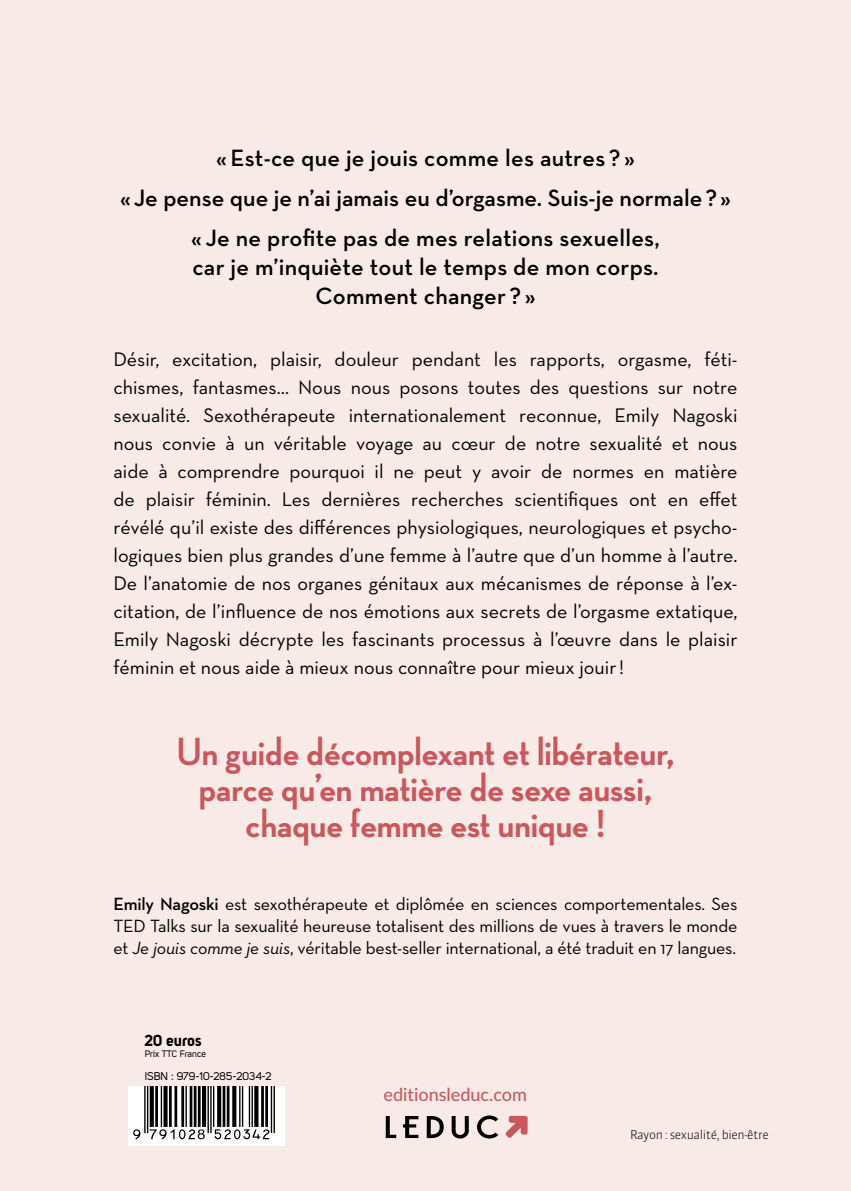
<style>
.page{position:relative;width:851px;height:1191px;background:#fff}
.page>*{position:absolute;margin:0;border:0;box-sizing:border-box;transform-origin:0 0}
.t1{font:700 40px/36px "Neutra Disp";color:#cb565b;text-align:center}
.t2{font:600 24px/40.2px "Neutraface Text";letter-spacing:.01em;color:#000;text-align:center}
.t3{font:20px/28px "Neutraface Text";color:#000;text-align:justify}
.t4{font:18px/22px "Neutraface Text";letter-spacing:-.01em;color:#000;text-align:justify}
.t5{font:500 18px "Lato";color:#cb565b}
.t6{font:15.8px "Uni Sans Bold";color:#000}
.t7{font:300 12px "Sanuk";letter-spacing:-.03em;color:#000}
.t8{font:11.2px "Uni Sans Regular";color:#000}
.t9{font:9.2px "Uni Sans Regular";color:#000}
.s1{font-weight:600}
.s2{font-style:italic}
</style>
<div class="page">
<div style="left:0;top:0;width:850px;height:1191px;background:#f8eae7"></div>
<div style="left:129px;top:1086px;width:156px;height:59px;background:#fff"></div>
<svg style="left:386px;top:1116px;width:10px;height:22px"></svg>
<svg style="left:403px;top:1116px;width:15px;height:22px"></svg>
<svg style="left:426px;top:1116px;width:17px;height:22px"></svg>
<svg style="left:451px;top:1116px;width:17px;height:22px"></svg>
<svg style="left:477px;top:1115px;width:21px;height:23px"></svg>
<svg style="left:505px;top:1115px;width:22px;height:23px"></svg>
<p class="t2" style="left:120px;top:138px;width:612px">«Est-ce que je jouis comme les autres ? »<br>« Je pense que je n’ai jamais eu d’orgasme. Suis-je normale? » « Je ne profite pas de mes relations sexuelles,</p>
<p class="t2" style="left:192px;top:252px;width:467px;line-height:28.8px">car je m’inquiète tout le temps de mon corps.<br>Comment changer ? »</p>
<p class="t3" style="left:113px;top:345px;width:625px">Désir, excitation, plaisir, douleur pendant les rapports, orgasme, féti&shy;chismes, fantasmes… Nous nous posons toutes des questions sur notre sexualité. Sexothérapeute internationalement reconnue, Emily Nagoski nous convie à un véritable voyage au cœur de notre sexualité et nous aide à comprendre pourquoi il ne peut y avoir de normes en matière de plaisir féminin. Les dernières recherches scientifiques ont en effet révélé qu’il existe des différences physiologiques, neurologiques et psycho&shy;logiques bien plus grandes d’une femme à l’autre que d’un homme à l’autre.<br>De l’anatomie de nos organes génitaux aux mécanismes de réponse à l’ex&shy;citation, de l’influence de nos émotions aux secrets de l’orgasme extatique, Emily Nagoski décrypte les fascinants processus à l’œuvre dans le plaisir féminin et nous aide à mieux nous connaître pour mieux jouir!</p>
<h1 class="t1" style="left:176px;top:734px;width:499px">Un guide décomplexant et libérateur, parce qu’en matière de sexe aussi, chaque femme est unique !</h1>
<p class="t4" style="left:113px;top:892px;width:625px"><span class="s1">Emily Nagoski</span> est sexothérapeute et diplômée en sciences comportementales. Ses TED Talks sur la sexualité heureuse totalisent des millions de vues à travers le monde et <span class="s2">Je jouis comme je suis</span>, véritable best-seller international, a été traduit en 17 langues.</p>
<p class="t6" style="left:145px;top:1030px;width:59px">20 euros</p>
<p class="t9" style="left:145px;top:1048px;width:63px">Prix TTC France</p>
<p class="t8" style="left:145px;top:1069px;width:128px">ISBN : 979-10-285-2034-2</p>
<p class="t5" style="left:383px;top:1081px;width:145px">editionsleduc.com</p>
<p class="t7" style="left:630px;top:1126px;width:140px">Rayon : sexualité, bien-être</p>
</div>
